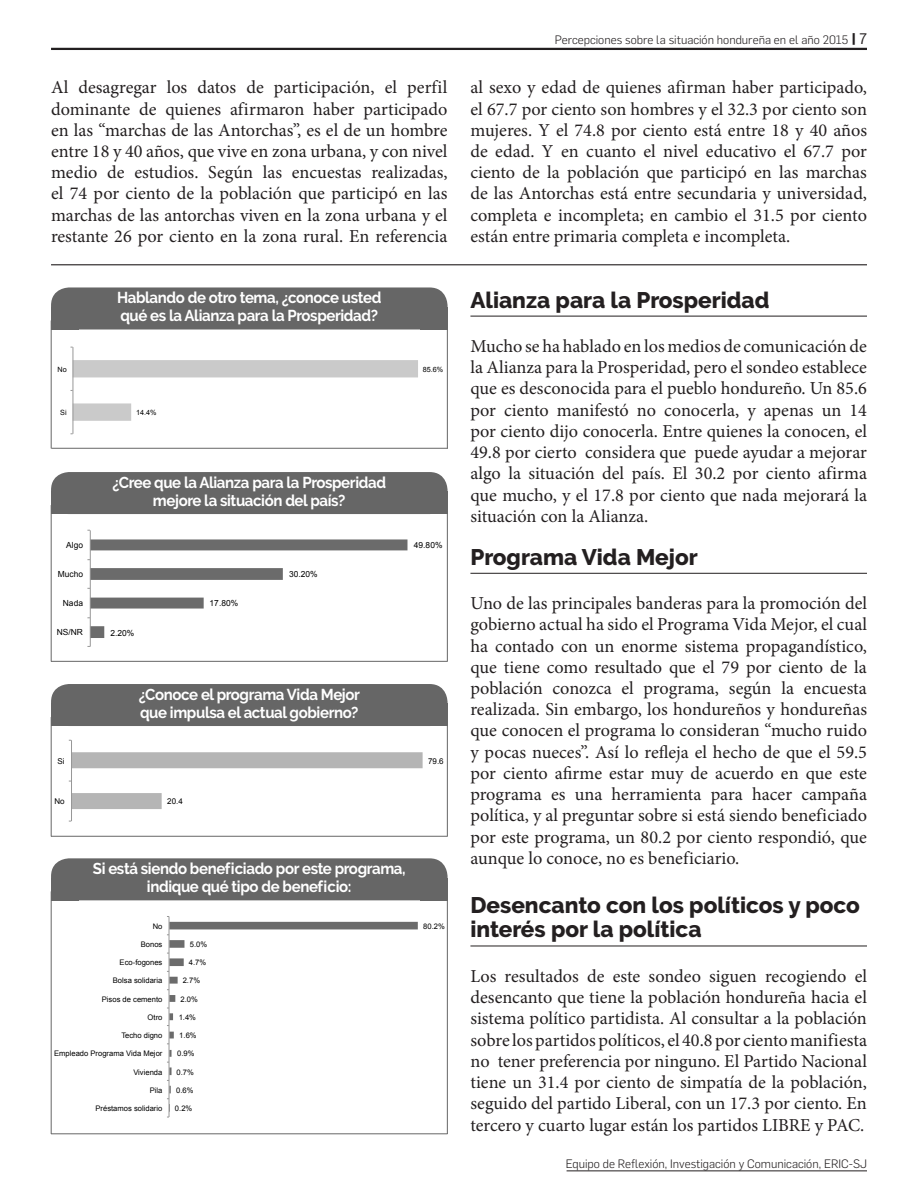
<style>
.page{position:relative;width:918px;height:1188px;background:#fff}
.page>*{position:absolute;margin:0;border:0;box-sizing:border-box;transform-origin:0 0}
.t1{font:800 22.5px/24px "Raleway";color:#231f20}
.t2{font:18.3px/21.3px "Minion Pro";color:#231f20;text-align:justify}
.t3{font:700 15.75px "Raleway";letter-spacing:-.025em;color:#fff;scale:.95 1}
.t4{font:300 12px "Flama";color:#231f20}
.t5{font:8.4px "Arial";color:#000}
.t6{font:7.95px "Arial";color:#000}
.t7{font:7.65px "Arial";color:#000}
.t8{font:7.2px "Arial";color:#000}
.s1{font-weight:900;font-size:15px}
.s2{font-weight:400;font-size:15px}
</style>
<div class="page">
<hr style="left:567px;top:1171px;width:300px;height:1px;background:#231f20">
<hr style="left:51px;top:48px;width:816px;height:2px;background:#231f20">
<hr style="left:73px;top:347px;width:1px;height:87px;background:#979797">
<svg style="left:71px;top:360px;width:347px;height:61px"></svg>
<div style="left:51px;top:307px;width:28px;height:22px;background:#666"></div>
<div style="left:420px;top:307px;width:28px;height:22px;background:#666"></div>
<hr style="left:51px;top:448px;width:397px;height:1px;background:#666">
<hr style="left:447px;top:320px;width:1px;height:128px;background:#666">
<hr style="left:51px;top:320px;width:1px;height:128px;background:#666">
<div style="left:51px;top:287px;width:397px;height:42px;background:#666;border-radius:18px"></div>
<hr style="left:90px;top:530px;width:1px;height:117px;background:#979797">
<svg style="left:87px;top:539px;width:320px;height:99px"></svg>
<div style="left:51px;top:491px;width:28px;height:23px;background:#666"></div>
<div style="left:420px;top:491px;width:28px;height:23px;background:#666"></div>
<hr style="left:51px;top:661px;width:397px;height:1px;background:#666">
<hr style="left:447px;top:505px;width:1px;height:157px;background:#666">
<hr style="left:51px;top:505px;width:1px;height:157px;background:#666">
<div style="left:51px;top:472px;width:397px;height:42px;background:#666;border-radius:18px"></div>
<hr style="left:71px;top:740px;width:1px;height:81px;background:#979797">
<svg style="left:69px;top:752px;width:354px;height:57px"></svg>
<div style="left:51px;top:703px;width:28px;height:23px;background:#666"></div>
<div style="left:420px;top:703px;width:28px;height:23px;background:#666"></div>
<hr style="left:51px;top:836px;width:397px;height:1px;background:#666">
<hr style="left:447px;top:717px;width:1px;height:119px;background:#666">
<hr style="left:51px;top:717px;width:1px;height:119px;background:#666">
<div style="left:51px;top:684px;width:397px;height:42px;background:#666;border-radius:18px"></div>
<svg style="left:170px;top:922px;width:248px;height:172px"></svg>
<hr style="left:169px;top:916px;width:1px;height:201px;background:#979797">
<hr style="left:447px;top:891px;width:1px;height:243px;background:#666">
<div style="left:51px;top:878px;width:28px;height:22px;background:#666"></div>
<div style="left:420px;top:878px;width:28px;height:22px;background:#666"></div>
<hr style="left:51px;top:1134px;width:397px;height:1px;background:#666">
<hr style="left:51px;top:891px;width:1px;height:243px;background:#666">
<div style="left:51px;top:858px;width:397px;height:42px;background:#666;border-radius:18px"></div>
<hr style="left:51px;top:264px;width:816px;height:1px;background:#231f20">
<hr style="left:470px;top:946px;width:397px;height:1px;background:#231f20">
<hr style="left:470px;top:316px;width:397px;height:1px;background:#231f20">
<hr style="left:470px;top:573px;width:397px;height:1px;background:#231f20">
<p class="t4" style="left:555px;top:32px;width:314px">Percepciones sobre la situación hondureña en el año 2015 <span class="s1">|</span> <span class="s2">7</span></p>
<p class="t2" style="left:51px;top:77px;width:398px">Al desagregar los datos de participación, el perfil dominante de quienes afirmaron haber participado en las “marchas de las Antorchas”, es el de un hombre entre 18 y 40 años, que vive en zona urbana, y con nivel medio de estudios. Según las encuestas realizadas, el 74 por ciento de la población que participó en las marchas de las antorchas viven en la zona urbana y el restante 26 por ciento en la zona rural. En referencia</p>
<p class="t2" style="left:470px;top:77px;width:398px">al sexo y edad de quienes afirman haber participado, el 67.7 por ciento son hombres y el 32.3 por ciento son mujeres. Y el 74.8 por ciento está entre 18 y 40 años de edad. Y en cuanto el nivel educativo el 67.7 por ciento de la población que participó en las marchas de las Antorchas está entre secundaria y universidad, completa e incompleta; en cambio el 31.5 por ciento están entre primaria completa e incompleta.</p>
<p class="t8" style="left:58px;top:364px;width:11px">No</p>
<p class="t8" style="left:60px;top:408px;width:8px">Si</p>
<p class="t3" style="left:117px;top:289px;width:280px">Hablando de otro tema, ¿conoce usted</p>
<p class="t3" style="left:120px;top:307px;width:273px">qué es la Alianza para la Prosperidad?</p>
<p class="t8" style="left:136px;top:408px;width:22px">14.4%</p>
<p class="t8" style="left:423px;top:364px;width:22px">85.6%</p>
<p class="t3" style="left:113px;top:473px;width:289px">¿Cree que la Alianza para la Prosperidad</p>
<p class="t3" style="left:153px;top:491px;width:204px">mejore la situación del país?</p>
<p class="t5" style="left:66px;top:540px;width:18px">Algo</p>
<p class="t5" style="left:414px;top:540px;width:30px">49.80%</p>
<p class="t5" style="left:58px;top:569px;width:27px">Mucho</p>
<p class="t5" style="left:289px;top:569px;width:30px">30.20%</p>
<p class="t5" style="left:63px;top:598px;width:22px">Nada</p>
<p class="t5" style="left:210px;top:598px;width:30px">17.80%</p>
<p class="t5" style="left:57px;top:627px;width:28px">NS/NR</p>
<p class="t5" style="left:110px;top:627px;width:25px">2.20%</p>
<p class="t3" style="left:139px;top:685px;width:234px">¿Conoce el programa Vida Mejor</p>
<p class="t3" style="left:140px;top:703px;width:231px">que impulsa el actual gobierno?</p>
<p class="t6" style="left:58px;top:756px;width:9px">Si</p>
<p class="t6" style="left:428px;top:756px;width:17px">79.6</p>
<p class="t6" style="left:54px;top:796px;width:12px">No</p>
<p class="t6" style="left:167px;top:796px;width:17px">20.4</p>
<p class="t3" style="left:93px;top:859px;width:331px">Si está siendo beneficiado por este programa,</p>
<p class="t3" style="left:147px;top:877px;width:217px">indique qué tipo de beneficio:</p>
<p class="t7" style="left:153px;top:921px;width:11px">No</p>
<p class="t7" style="left:141px;top:939px;width:23px">Bonos</p>
<p class="t7" style="left:190px;top:939px;width:19px">5.0%</p>
<p class="t7" style="left:120px;top:957px;width:44px">Eco-fogones</p>
<p class="t7" style="left:189px;top:957px;width:19px">4.7%</p>
<p class="t7" style="left:113px;top:976px;width:51px">Bolsa solidaria</p>
<p class="t7" style="left:183px;top:976px;width:19px">2.7%</p>
<p class="t7" style="left:102px;top:994px;width:62px">Pisos de cemento</p>
<p class="t7" style="left:181px;top:994px;width:19px">2.0%</p>
<p class="t7" style="left:148px;top:1012px;width:16px">Otro</p>
<p class="t7" style="left:179px;top:1012px;width:19px">1.4%</p>
<p class="t7" style="left:121px;top:1030px;width:43px">Techo digno</p>
<p class="t7" style="left:179px;top:1030px;width:19px">1.6%</p>
<p class="t7" style="left:54px;top:1049px;width:110px">Empleado Programa Vida Mejor</p>
<p class="t7" style="left:177px;top:1049px;width:19px">0.9%</p>
<p class="t7" style="left:133px;top:1067px;width:31px">Vivienda</p>
<p class="t7" style="left:177px;top:1067px;width:19px">0.7%</p>
<p class="t7" style="left:150px;top:1085px;width:14px">Pila</p>
<p class="t7" style="left:176px;top:1085px;width:19px">0.6%</p>
<p class="t7" style="left:96px;top:1103px;width:68px">Préstamos solidario</p>
<p class="t7" style="left:175px;top:1103px;width:19px">0.2%</p>
<p class="t7" style="left:423px;top:921px;width:23px">80.2%</p>
<p class="t1" style="left:470px;top:289px;width:301px">Alianza para la Prosperidad</p>
<p class="t2" style="left:470px;top:335px;width:398px">Mucho se ha hablado en los medios de comunicación de la Alianza para la Prosperidad, pero el sondeo establece que es desconocida para el pueblo hondureño. Un 85.6 por ciento manifestó no conocerla, y apenas un 14 por ciento dijo conocerla. Entre quienes la conocen, el 49.8 por cierto considera que puede ayudar a mejorar algo la situación del país. El 30.2 por ciento afirma que mucho, y el 17.8 por ciento que nada mejorará la situación con la Alianza.</p>
<p class="t1" style="left:470px;top:546px;width:229px">Programa Vida Mejor</p>
<p class="t2" style="left:470px;top:593px;width:398px">Uno de las principales banderas para la promoción del gobierno actual ha sido el Programa Vida Mejor, el cual ha contado con un enorme sistema propagandístico, que tiene como resultado que el 79 por ciento de la población conozca el programa, según la encuesta realizada. Sin embargo, los hondureños y hondureñas que conocen el programa lo consideran “mucho ruido y pocas nueces”. Así lo refleja el hecho de que el 59.5 por ciento afirme estar muy de acuerdo en que este programa es una herramienta para hacer campaña política, y al preguntar sobre si está siendo beneficiado por este programa, un 80.2 por ciento respondió, que aunque lo conoce, no es beneficiario.</p>
<p class="t1" style="left:470px;top:893px;width:391px">Desencanto con los políticos y poco interés por la política</p>
<p class="t2" style="left:470px;top:966px;width:398px">Los resultados de este sondeo siguen recogiendo el desencanto que tiene la población hondureña hacia el sistema político partidista. Al consultar a la población sobre los partidos políticos, el 40.8 por ciento manifiesta no tener preferencia por ninguno. El Partido Nacional tiene un 31.4 por ciento de simpatía de la población, seguido del partido Liberal, con un 17.3 por ciento. En tercero y cuarto lugar están los partidos LIBRE y PAC.</p>
<p class="t4" style="left:566px;top:1155px;width:303px">Equipo de Reflexión, Investigación y Comunicación, ERIC-SJ</p>
</div>
